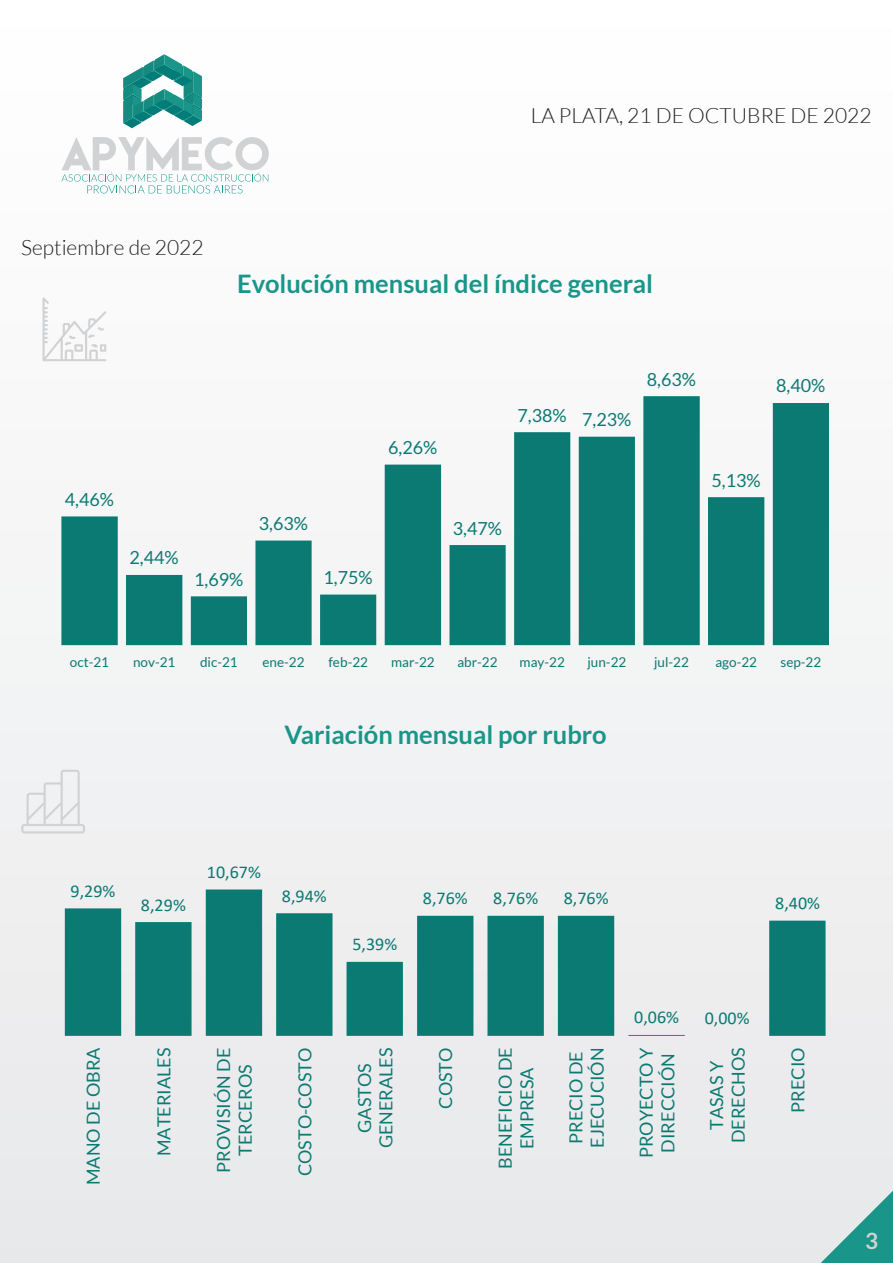
<style>
.page{position:relative;width:893px;height:1263px;background:#f3f4f4}
.page>*{position:absolute;margin:0;border:0;box-sizing:border-box;transform-origin:0 0}
.t1{font:700 25.5px "Lato";color:#199689}
.t2{font:700 22.5px "Lato";color:#d1d2d4}
.t3{font:300 21px "Lato";color:#231f20}
.t4{font:18px/21.6px "Lato";color:#0b7a72;text-align:center}
.t5{font:18px "Calibri";letter-spacing:.005em;color:#0b7a72}
.t6{font:13.5px "Lato";color:#0b7a72}
</style>
<div class="page">
<svg style="left:61px;top:137px;width:208px;height:56px"></svg>
<svg style="left:123px;top:54px;width:79px;height:74px"></svg>
<svg style="left:43px;top:297px;width:63px;height:64px"></svg>
<svg style="left:21px;top:770px;width:64px;height:63px"></svg>
<svg style="left:821px;top:1191px;width:72px;height:72px"></svg>
<svg style="left:61px;top:396px;width:768px;height:249px;fill:#0b7a72"></svg>
<svg style="left:65px;top:889px;width:761px;height:147px;fill:#0b7a72"></svg>
<p class="t3" style="left:531px;top:104px;width:342px">LA PLATA, 21 DE OCTUBRE DE 2022</p>
<p class="t3" style="left:21px;top:236px;width:184px">Septiembre de 2022</p>
<p class="t4" style="left:65px;top:488px;width:51px">4,46%</p>
<p class="t4" style="left:129px;top:547px;width:51px">2,44%</p>
<h1 class="t1" style="left:237px;top:269px;width:417px">Evolución mensual del índice general</h1>
<p class="t4" style="left:259px;top:512px;width:51px">3,63%</p>
<p class="t4" style="left:388px;top:437px;width:51px">6,26%</p>
<p class="t4" style="left:453px;top:517px;width:51px">3,47%</p>
<p class="t4" style="left:517px;top:406px;width:115px">7,38% 7,23%</p>
<p class="t4" style="left:647px;top:368px;width:51px">8,63%</p>
<p class="t4" style="left:776px;top:375px;width:51px">8,40%</p>
<p class="t4" style="left:711px;top:469px;width:51px">5,13%</p>
<p class="t4" style="left:194px;top:568px;width:51px">1,69%</p>
<p class="t4" style="left:323px;top:567px;width:51px">1,75%</p>
<p class="t6" style="left:70px;top:655px;width:41px">oct-21</p>
<p class="t6" style="left:133px;top:655px;width:44px">nov-21</p>
<p class="t6" style="left:200px;top:655px;width:39px">dic-21</p>
<p class="t6" style="left:263px;top:655px;width:44px">ene-22</p>
<p class="t6" style="left:328px;top:655px;width:41px">feb-22</p>
<p class="t6" style="left:391px;top:655px;width:45px">mar-22</p>
<p class="t6" style="left:457px;top:655px;width:42px">abr-22</p>
<p class="t6" style="left:520px;top:655px;width:47px">may-22</p>
<p class="t6" style="left:587px;top:655px;width:40px">jun-22</p>
<p class="t6" style="left:654px;top:655px;width:36px">jul-22</p>
<p class="t6" style="left:715px;top:655px;width:43px">ago-22</p>
<p class="t6" style="left:780px;top:655px;width:42px">sep-22</p>
<h1 class="t1" style="left:284px;top:720px;width:324px">Variación mensual por rubro</h1>
<p class="t5" style="left:71px;top:878px;width:46px">9,29%</p>
<p class="t5" style="left:141px;top:892px;width:46px">8,29%</p>
<p class="t5" style="left:207px;top:859px;width:56px">10,67%</p>
<p class="t5" style="left:282px;top:883px;width:46px">8,94%</p>
<p class="t5" style="left:352px;top:932px;width:46px">5,39%</p>
<p class="t5" style="left:423px;top:886px;width:46px">8,76%</p>
<p class="t5" style="left:493px;top:886px;width:46px">8,76%</p>
<p class="t5" style="left:564px;top:886px;width:46px">8,76%</p>
<p class="t5" style="left:775px;top:890px;width:46px">8,40%</p>
<p class="t5" style="left:634px;top:1005px;width:46px">0,06%</p>
<p class="t5" style="left:705px;top:1006px;width:46px">0,00%</p>
<p class="t4" style="left:83px;top:1185px;width:139px;rotate:-90deg">MANO DE OBRA</p>
<p class="t4" style="left:153px;top:1156px;width:110px;rotate:-90deg">MATERIALES</p>
<p class="t4" style="left:213px;top:1173px;width:127px;rotate:-90deg">PROVISIÓN DE<br>TERCEROS</p>
<p class="t4" style="left:294px;top:1176px;width:130px;rotate:-90deg">COSTO-COSTO</p>
<p class="t4" style="left:354px;top:1148px;width:102px;rotate:-90deg">GASTOS<br>GENERALES</p>
<p class="t4" style="left:435px;top:1109px;width:63px;rotate:-90deg">COSTO</p>
<p class="t4" style="left:494px;top:1169px;width:123px;rotate:-90deg">BENEFICIO DE<br>EMPRESA</p>
<p class="t4" style="left:565px;top:1148px;width:102px;text-align:left;rotate:-90deg">PRECIO DE<br>EJECUCIÓN</p>
<p class="t4" style="left:635px;top:1158px;width:112px;rotate:-90deg">PROYECTO Y<br>DIRECCIÓN</p>
<p class="t4" style="left:706px;top:1143px;width:98px;rotate:-90deg">TASAS Y<br>DERECHOS</p>
<p class="t4" style="left:787px;top:1113px;width:67px;rotate:-90deg">PRECIO</p>
<p class="t2" style="left:865px;top:1228px;width:15px">3</p>
</div>
